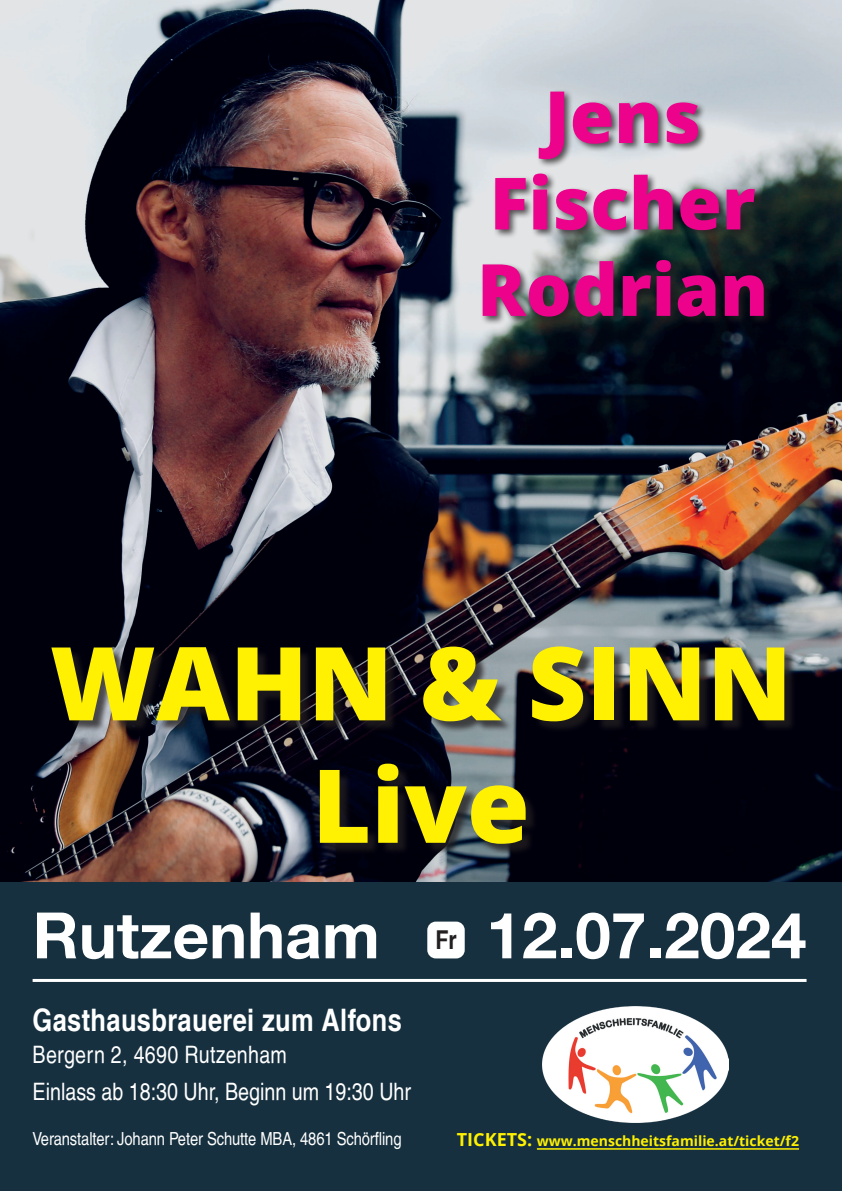
<style>
.page{position:relative;width:842px;height:1191px;background:#fff}
.page>*{position:absolute;margin:0;border:0;box-sizing:border-box;transform-origin:0 0}
.t1{font:800 102px/122.4px "Open Sans";color:#fff101;text-align:center}
.t2{font:800 72px/86.4px "Open Sans";color:#ed028c;text-align:center}
.t3{font:700 64px "Helvetica Neue";color:#fff}
.t4{font:700 condensed 31px "Helvetica LT";letter-spacing:.01em;color:#fff}
.t5{font:700 condensed 26px "Helvetica LT";color:#231f20}
.t6{font:condensed 24px/37.3px "Helvetica LT";color:#fff}
.t7{font:condensed 18px "Helvetica LT";letter-spacing:-.005em;color:#fff}
.t8{font:700 14px "Open Sans";color:#fff101}
.s1{font-size:18px}
</style>
<div class="page">
<img style="left:0;top:0;width:842px;height:882px">
<div style="left:54px;top:648px;width:742px;height:208px;background:#231f20;opacity:.75"></div>
<div style="left:0;top:882px;width:842px;height:309px;background:#16303f"></div>
<div style="left:427px;top:921px;width:38px;height:37px;background:#fff;border-radius:9px"></div>
<img style="left:543px;top:1006px;width:186px;height:116px">
<hr style="left:33px;top:979px;width:773px;height:3px;background:#fff">
<hr style="left:537px;top:1148px;width:262px;height:1px;background:#fff101">
<div style="left:480px;top:89px;width:294px;height:237px;background:#231f20;opacity:.75"></div>
<h2 class="t2" style="left:477px;top:70px;width:293px">Jens<br>Fischer<br>Rodrian</h2>
<h1 class="t1" style="left:50px;top:617px;width:744px">WAHN &amp; SINN<br>Live</h1>
<h3 class="t3" style="left:33px;top:896px;width:349px">Rutzenham</h3>
<p class="t4" style="left:33px;top:1001px;width:371px">Gasthausbrauerei zum Alfons</p>
<p class="t6" style="left:33px;top:1035px;width:380px">Bergern 2, 4690 Rutzenham<br>Einlass ab 18:30 Uhr, Beginn um 19:30 Uhr</p>
<p class="t5" style="left:435px;top:924px;width:23px">Fr</p>
<h3 class="t3" style="left:486px;top:896px;width:322px">12.07.2024</h3>
<p class="t7" style="left:33px;top:1128px;width:370px">Veranstalter: Johann Peter Schutte MBA, 4861 Schörfling</p>
<p class="t8" style="left:457px;top:1131px;width:344px"><span class="s1">TICKETS:</span> www.menschheitsfamilie.at/ticket/f2</p>
</div>
